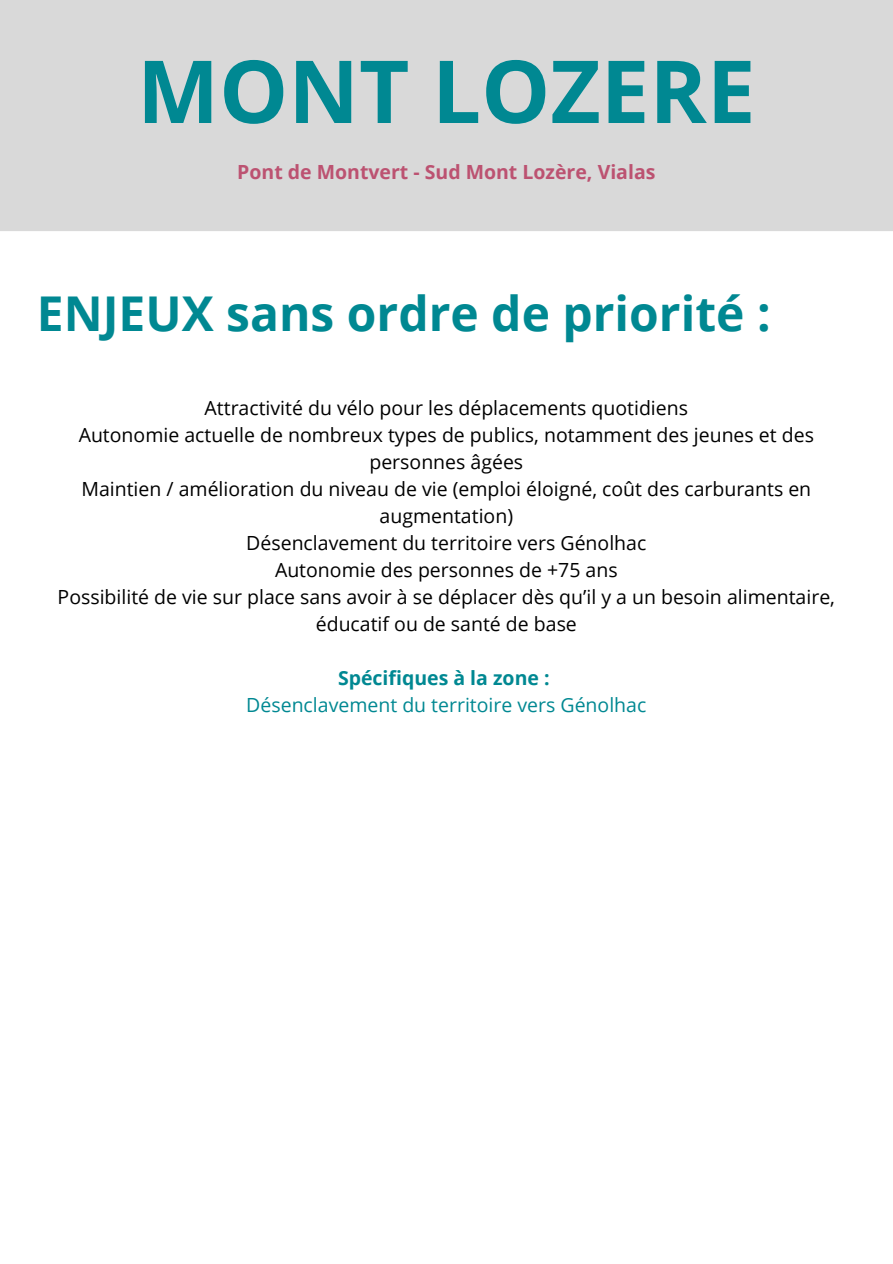
<style>
.page{position:relative;width:893px;height:1264px;background:#fff}
.page>*{position:absolute;margin:0;border:0;box-sizing:border-box;transform-origin:0 0}
.t1{font:700 86.85px "Open Sans";color:#008892}
.t2{font:700 48px "Open Sans";color:#008892}
.t3{font:19.5px/27px "Open Sans";color:#000;text-align:center}
.t4{font:19.5px "Open Sans";color:#008892}
.t5{font:700 19.5px "Open Sans";color:#bc5271}
.t6{font:700 19.5px "Open Sans";color:#008892}
</style>
<div class="page">
<div style="left:0;top:0;width:892px;height:231px;background:#d9d9d9"></div>
<p class="t1" style="left:137px;top:30px;width:620px">MONT LOZERE</p>
<p class="t5" style="left:237px;top:158px;width:420px">Pont de Montvert - Sud Mont Lozère, Vialas</p>
<p class="t2" style="left:37px;top:279px;width:735px">ENJEUX sans ordre de priorité :</p>
<p class="t3" style="left:204px;top:394px;width:485px">Attractivité du vélo pour les déplacements quotidiens</p>
<p class="t3" style="left:79px;top:421px;width:736px">Autonomie actuelle de nombreux types de publics, notamment des jeunes et des personnes âgées</p>
<p class="t3" style="left:81px;top:475px;width:731px">Maintien / amélioration du niveau de vie (emploi éloigné, coût des carburants en augmentation)</p>
<p class="t3" style="left:246px;top:529px;width:401px">Désenclavement du territoire vers Génolhac</p>
<p class="t3" style="left:275px;top:556px;width:344px">Autonomie des personnes de +75 ans</p>
<p class="t3" style="left:58px;top:583px;width:778px">Possibilité de vie sur place sans avoir à se déplacer dès qu’il y a un besoin alimentaire, éducatif ou de santé de base</p>
<p class="t6" style="left:338px;top:664px;width:213px">Spécifiques à la zone :</p>
<p class="t4" style="left:246px;top:691px;width:401px">Désenclavement du territoire vers Génolhac</p>
</div>
